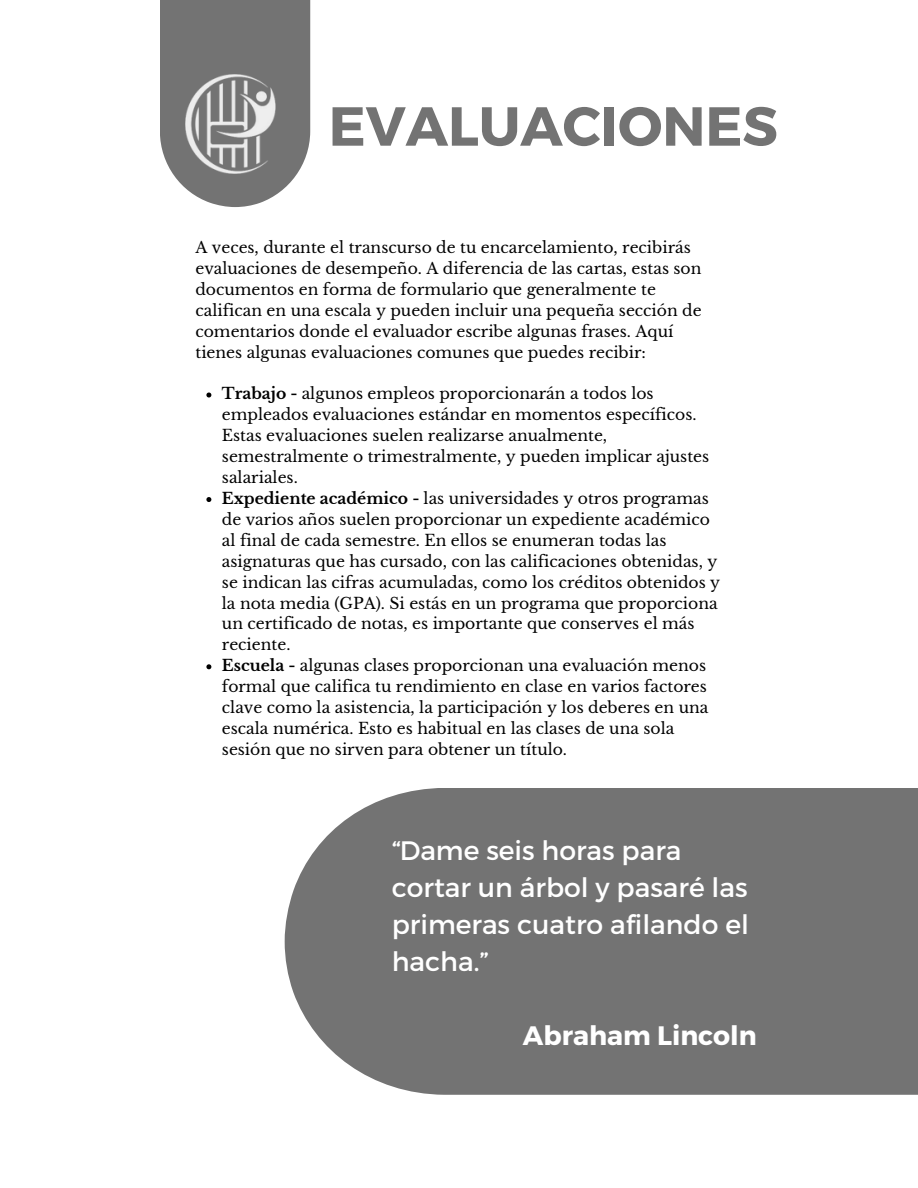
<style>
.page{position:relative;width:918px;height:1188px;background:#fff}
.page>*{position:absolute;margin:0;border:0;box-sizing:border-box;transform-origin:0 0}
.t1{font:700 54.9px "Montserrat";color:#737373}
.t2{font:26.7px/36.9px "Montserrat";color:#fff}
.t3{font:700 26.7px "Montserrat";color:#fff}
.t4{font:15.6px/20.9px "Libre Baskerville";color:#000}
.s1{font-weight:700}
</style>
<div class="page">
<svg style="left:160px;top:0;width:150px;height:207px;background:#838383"></svg>
<img style="left:186px;top:74px;width:99px;height:99px">
<div style="left:285px;top:788px;width:633px;height:307px;background:#737373"></div>
<svg style="left:206px;top:393px;width:5px;height:5px"></svg>
<svg style="left:206px;top:497px;width:5px;height:5px"></svg>
<svg style="left:206px;top:664px;width:5px;height:5px"></svg>
<p class="t1" style="left:329px;top:90px;width:451px">EVALUACIONES</p>
<p class="t4" style="left:195px;top:237px;width:508px">A veces, durante el transcurso de tu encarcelamiento, recibirás evaluaciones de desempeño. A diferencia de las cartas, estas son documentos en forma de formulario que generalmente te califican en una escala y pueden incluir una pequeña sección de comentarios donde el evaluador escribe algunas frases. Aquí tienes algunas evaluaciones comunes que puedes recibir:</p>
<p class="t4" style="left:222px;top:384px;width:489px"><span class="s1">Trabajo -</span> algunos empleos proporcionarán a todos los empleados evaluaciones estándar en momentos específicos.<br>Estas evaluaciones suelen realizarse anualmente, semestralmente o trimestralmente, y pueden implicar ajustes salariales.</p>
<p class="t4" style="left:222px;top:488px;width:500px"><span class="s1">Expediente académico -</span> las universidades y otros programas de varios años suelen proporcionar un expediente académico al final de cada semestre. En ellos se enumeran todas las asignaturas que has cursado, con las calificaciones obtenidas, y se indican las cifras acumuladas, como los créditos obtenidos y la nota media (GPA). Si estás en un programa que proporciona un certificado de notas, es importante que conserves el más reciente.</p>
<p class="t4" style="left:222px;top:655px;width:488px"><span class="s1">Escuela -</span> algunas clases proporcionan una evaluación menos formal que califica tu rendimiento en clase en varios factores clave como la asistencia, la participación y los deberes en una escala numérica. Esto es habitual en las clases de una sola sesión que no sirven para obtener un título.</p>
<p class="t2" style="left:392px;top:831px;width:359px">“Dame seis horas para cortar un árbol y pasaré las primeras cuatro afilando el hacha.”</p>
<p class="t3" style="left:523px;top:1018px;width:235px">Abraham Lincoln</p>
</div>
